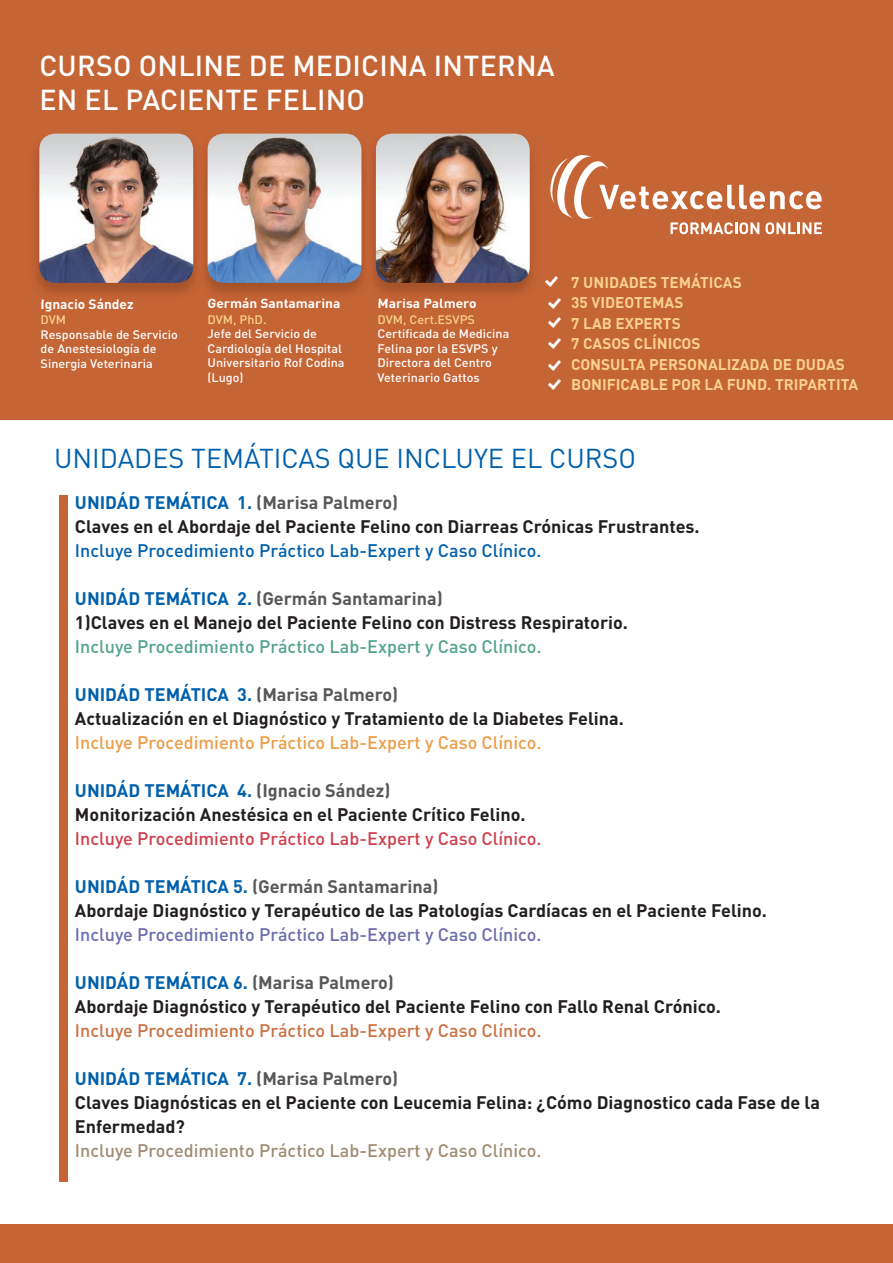
<style>
.page{position:relative;width:893px;height:1263px;background:#fff}
.page>*{position:absolute;margin:0;border:0;box-sizing:border-box;transform-origin:0 0}
.t1{font:500 28.5px/34.2px "DIN Pro";letter-spacing:.01em;color:#fff}
.t2{font:27px "DIN Pro";color:#0160ac}
.t3{font:700 18px/24px "DIN Pro";color:#231f20}
.t4{font:500 18px "DIN Pro";color:#0160ac}
.t5{font:500 18px "DIN Pro";color:#52a38e}
.t6{font:500 18px "DIN Pro";color:#ec9d47}
.t7{font:500 18px "DIN Pro";color:#ce3f4c}
.t8{font:500 18px "DIN Pro";color:#6b6cad}
.t9{font:500 18px "DIN Pro";color:#ca7142}
.t10{font:500 18px "DIN Pro";color:#9f8c74}
.t11{font:700 15.3px/20.4px "DIN Pro";color:#f9d18d}
.t12{font:700 13.35px "DIN Pro";color:#fff}
.t13{font:500 12.15px/14.5px "DIN Pro";color:#fff}
.t14{font:500 12.15px "DIN Pro";color:#f9d18d}
.s1{color:#0160ac}
.s2{color:#57585a}
</style>
<div class="page">
<div style="left:0;top:0;width:893px;height:419px;background:#c56434"></div>
<div style="left:0;top:1225px;width:893px;height:38px;background:#c56434"></div>
<div style="left:60px;top:495px;width:8px;height:686px;background:#c56434"></div>
<svg style="left:545px;top:277px;width:12px;height:10px"></svg>
<svg style="left:548px;top:317px;width:13px;height:11px"></svg>
<svg style="left:548px;top:298px;width:13px;height:11px"></svg>
<svg style="left:548px;top:360px;width:13px;height:10px"></svg>
<svg style="left:548px;top:379px;width:13px;height:11px"></svg>
<svg style="left:548px;top:338px;width:13px;height:11px"></svg>
<svg style="left:550px;top:155px;width:272px;height:79px"></svg>
<img style="left:36px;top:133px;width:160px;height:168px">
<img style="left:126px;top:299px;width:7px;height:2px">
<img style="left:42px;top:299px;width:84px;height:2px">
<img style="left:39px;top:134px;width:154px;height:149px">
<img style="left:205px;top:133px;width:159px;height:165px">
<img style="left:208px;top:298px;width:79px;height:3px">
<img style="left:208px;top:134px;width:153px;height:149px">
<img style="left:373px;top:133px;width:159px;height:168px">
<img style="left:379px;top:299px;width:97px;height:2px">
<img style="left:376px;top:134px;width:154px;height:149px">
<h1 class="t1" style="left:39px;top:47px;width:517px">CURSO ONLINE DE MEDICINA INTERNA<br>EN EL PACIENTE FELINO</h1>
<p class="t12" style="left:41px;top:295px;width:95px">Ignacio Sández</p>
<p class="t14" style="left:41px;top:312px;width:27px">DVM</p>
<p class="t13" style="left:41px;top:327px;width:139px">Responsable de Servicio de Anestesiología de<br>Sinergia Veterinaria</p>
<p class="t12" style="left:208px;top:294px;width:134px">Germán Santamarina</p>
<p class="t14" style="left:208px;top:311px;width:60px">DVM, PhD.</p>
<p class="t13" style="left:208px;top:326px;width:138px">Jefe del Servicio de<br>Cardiología del Hospital<br>Universitario Rof Codina (Lugo)</p>
<p class="t12" style="left:378px;top:294px;width:100px">Marisa Palmero</p>
<p class="t14" style="left:378px;top:311px;width:99px">DVM, Cert.ESVPS</p>
<p class="t13" style="left:378px;top:326px;width:133px">Certificada de Medicina<br>Felina por la ESVPS y<br>Directora del Centro<br>Veterinario Gattos</p>
<p class="t11" style="left:571px;top:272px;width:289px">7 UNIDADES TEMÁTICAS<br>35 VIDEOTEMAS<br>7 LAB EXPERTS<br>7 CASOS CLÍNICOS<br>CONSULTA PERSONALIZADA DE DUDAS<br>BONIFICABLE POR LA FUND. TRIPARTITA</p>
<h2 class="t2" style="left:54px;top:440px;width:584px">UNIDADES TEMÁTICAS QUE INCLUYE EL CURSO</h2>
<p class="t3" style="left:75px;top:490px;width:626px"><span class="s1">UNIDÁD TEMÁTICA 1.</span> <span class="s2">(Marisa Palmero)<br></span>Claves en el Abordaje del Paciente Felino con Diarreas Crónicas Frustrantes.</p>
<p class="t4" style="left:75px;top:539px;width:468px">Incluye Procedimiento Práctico Lab-Expert y Caso Clínico.</p>
<p class="t3" style="left:75px;top:586px;width:555px"><span class="s1">UNIDÁD TEMÁTICA 2.</span> <span class="s2">(Germán Santamarina)<br></span>1)Claves en el Manejo del Paciente Felino con Distress Respiratorio.</p>
<p class="t5" style="left:75px;top:635px;width:468px">Incluye Procedimiento Práctico Lab-Expert y Caso Clínico.</p>
<p class="t3" style="left:75px;top:682px;width:550px"><span class="s1">UNIDÁD TEMÁTICA 3.</span> <span class="s2">(Marisa Palmero)<br></span>Actualización en el Diagnóstico y Tratamiento de la Diabetes Felina.</p>
<p class="t6" style="left:75px;top:731px;width:468px">Incluye Procedimiento Práctico Lab-Expert y Caso Clínico.</p>
<p class="t3" style="left:75px;top:778px;width:452px"><span class="s1">UNIDÁD TEMÁTICA 4.</span> <span class="s2">(Ignacio Sández)<br></span>Monitorización Anestésica en el Paciente Crítico Felino.</p>
<p class="t7" style="left:75px;top:827px;width:468px">Incluye Procedimiento Práctico Lab-Expert y Caso Clínico.</p>
<p class="t3" style="left:75px;top:874px;width:694px"><span class="s1">UNIDÁD TEMÁTICA 5.</span> <span class="s2">(Germán Santamarina)<br></span>Abordaje Diagnóstico y Terapéutico de las Patologías Cardíacas en el Paciente Felino.</p>
<p class="t8" style="left:75px;top:922px;width:468px">Incluye Procedimiento Práctico Lab-Expert y Caso Clínico.</p>
<p class="t3" style="left:75px;top:970px;width:647px"><span class="s1">UNIDÁD TEMÁTICA 6.</span> <span class="s2">(Marisa Palmero)<br></span>Abordaje Diagnóstico y Terapéutico del Paciente Felino con Fallo Renal Crónico.</p>
<p class="t9" style="left:75px;top:1018px;width:468px">Incluye Procedimiento Práctico Lab-Expert y Caso Clínico.</p>
<p class="t3" style="left:75px;top:1066px;width:746px"><span class="s1">UNIDÁD TEMÁTICA 7.</span> <span class="s2">(Marisa Palmero)<br></span>Claves Diagnósticas en el Paciente con Leucemia Felina: ¿Cómo Diagnostico cada Fase de la<br>Enfermedad?</p>
<p class="t10" style="left:75px;top:1138px;width:468px">Incluye Procedimiento Práctico Lab-Expert y Caso Clínico.</p>
</div>
